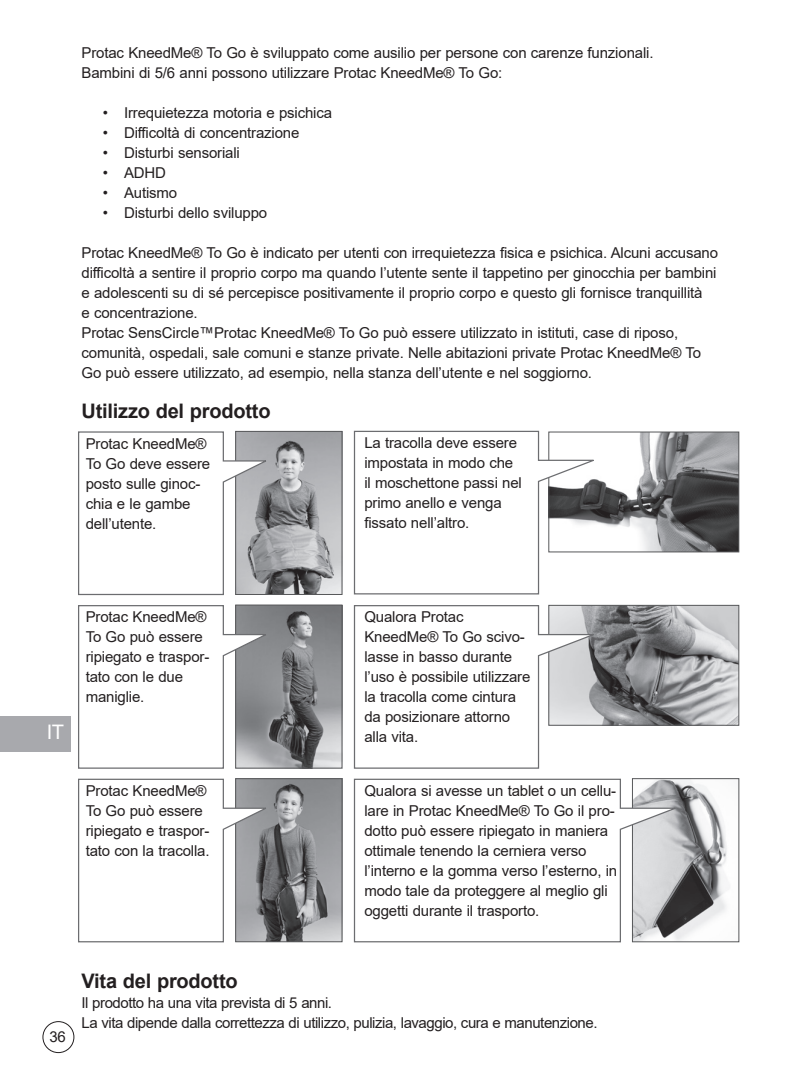
<style>
.page{position:relative;width:787px;height:1092px;background:#fff}
.page>*{position:absolute;margin:0;border:0;box-sizing:border-box;transform-origin:0 0}
.t1{font:700 20px "Arial";letter-spacing:-.01em;color:#231f20}
.t2{font:20px "Arial";color:#fff}
.t3{font:15px/20px "Arial";letter-spacing:-.01em;color:#231f20}
.t4{font:15px/20px "Arial";letter-spacing:-.03em;color:#231f20}
</style>
<div class="page">
<div style="left:43px;top:1021px;width:31px;height:31px;border:1px solid #231f20;border-radius:50%"></div>
<div style="left:0;top:716px;width:71px;height:36px;background:#a8a9ad"></div>
<img style="left:271px;top:780px;width:69px;height:160px">
<div style="left:235px;top:778px;width:107px;height:164px;border:1px solid #57585a"></div>
<img style="left:271px;top:606px;width:69px;height:160px">
<div style="left:235px;top:604px;width:107px;height:164px;border:1px solid #57585a"></div>
<img style="left:271px;top:433px;width:69px;height:159px">
<div style="left:235px;top:431px;width:107px;height:163px;border:1px solid #57585a"></div>
<img style="left:600px;top:433px;width:137px;height:117px">
<div style="left:548px;top:431px;width:191px;height:121px;border:1px solid #57585a"></div>
<img style="left:600px;top:607px;width:137px;height:116px">
<div style="left:548px;top:605px;width:191px;height:120px;border:1px solid #57585a"></div>
<img style="left:682px;top:780px;width:45px;height:159px">
<div style="left:632px;top:778px;width:107px;height:164px;border:1px solid #57585a"></div>
<svg style="left:78px;top:778px;width:193px;height:164px"></svg>
<svg style="left:78px;top:604px;width:193px;height:165px"></svg>
<svg style="left:78px;top:431px;width:193px;height:164px"></svg>
<svg style="left:353px;top:430px;width:247px;height:165px"></svg>
<svg style="left:353px;top:604px;width:247px;height:165px"></svg>
<svg style="left:353px;top:778px;width:329px;height:164px"></svg>
<p class="t3" style="left:81px;top:42px;width:573px">Protac KneedMe® To Go è sviluppato come ausilio per persone con carenze funzionali.<br>Bambini di 5/6 anni possono utilizzare Protac KneedMe® To Go:</p>
<p class="t3" style="left:103px;top:102px;width:231px">• Irrequietezza motoria e psichica</p>
<p class="t3" style="left:103px;top:122px;width:198px">• Difficoltà di concentrazione</p>
<p class="t3" style="left:103px;top:142px;width:139px">• Disturbi sensoriali</p>
<p class="t3" style="left:103px;top:162px;width:65px">• ADHD</p>
<p class="t3" style="left:103px;top:182px;width:76px">• Autismo</p>
<p class="t3" style="left:103px;top:202px;width:166px">• Disturbi dello sviluppo</p>
<p class="t3" style="left:81px;top:242px;width:638px">Protac KneedMe® To Go è indicato per utenti con irrequietezza fisica e psichica. Alcuni accusano difficoltà a sentire il proprio corpo ma quando l’utente sente il tappetino per ginocchia per bambini e adolescenti su di sé percepisce positivamente il proprio corpo e questo gli fornisce tranquillità<br>e concentrazione.<br>Protac SensCircle™Protac KneedMe® To Go può essere utilizzato in istituti, case di riposo, comunità, ospedali, sale comuni e stanze private. Nelle abitazioni private Protac KneedMe® To Go può essere utilizzato, ad esempio, nella stanza dell’utente e nel soggiorno.</p>
<h1 class="t1" style="left:81px;top:397px;width:190px">Utilizzo del prodotto</h1>
<p class="t3" style="left:86px;top:433px;width:126px">Protac KneedMe®<br>To Go deve essere posto sulle ginoc&shy;chia e le gambe dell’utente.</p>
<p class="t3" style="left:364px;top:432px;width:159px">La tracolla deve essere impostata in modo che il moschettone passi nel primo anello e venga fissato nell’altro.</p>
<h1 class="t2" style="left:47px;top:718px;width:19px">IT</h1>
<p class="t3" style="left:86px;top:607px;width:125px">Protac KneedMe®<br>To Go può essere ripiegato e traspor&shy;tato con le due maniglie.</p>
<p class="t3" style="left:86px;top:780px;width:125px">Protac KneedMe®<br>To Go può essere ripiegato e traspor&shy;tato con la tracolla.</p>
<p class="t3" style="left:364px;top:607px;width:168px">Qualora Protac<br>KneedMe® To Go scivo&shy;lasse in basso durante l’uso è possibile utilizzare la tracolla come cintura da posizionare attorno alla vita.</p>
<p class="t3" style="left:364px;top:780px;width:254px">Qualora si avesse un tablet o un cellu&shy;lare in Protac KneedMe® To Go il pro&shy;dotto può essere ripiegato in maniera ottimale tenendo la cerniera verso l’interno e la gomma verso l’esterno, in modo tale da proteggere al meglio gli oggetti durante il trasporto.</p>
<p class="t3" style="left:50px;top:1026px;width:18px">36</p>
<h1 class="t1" style="left:81px;top:967px;width:158px">Vita del prodotto</h1>
<p class="t4" style="left:81px;top:992px;width:517px">Il prodotto ha una vita prevista di 5 anni.<br>La vita dipende dalla correttezza di utilizzo, pulizia, lavaggio, cura e manutenzione.</p>
</div>
